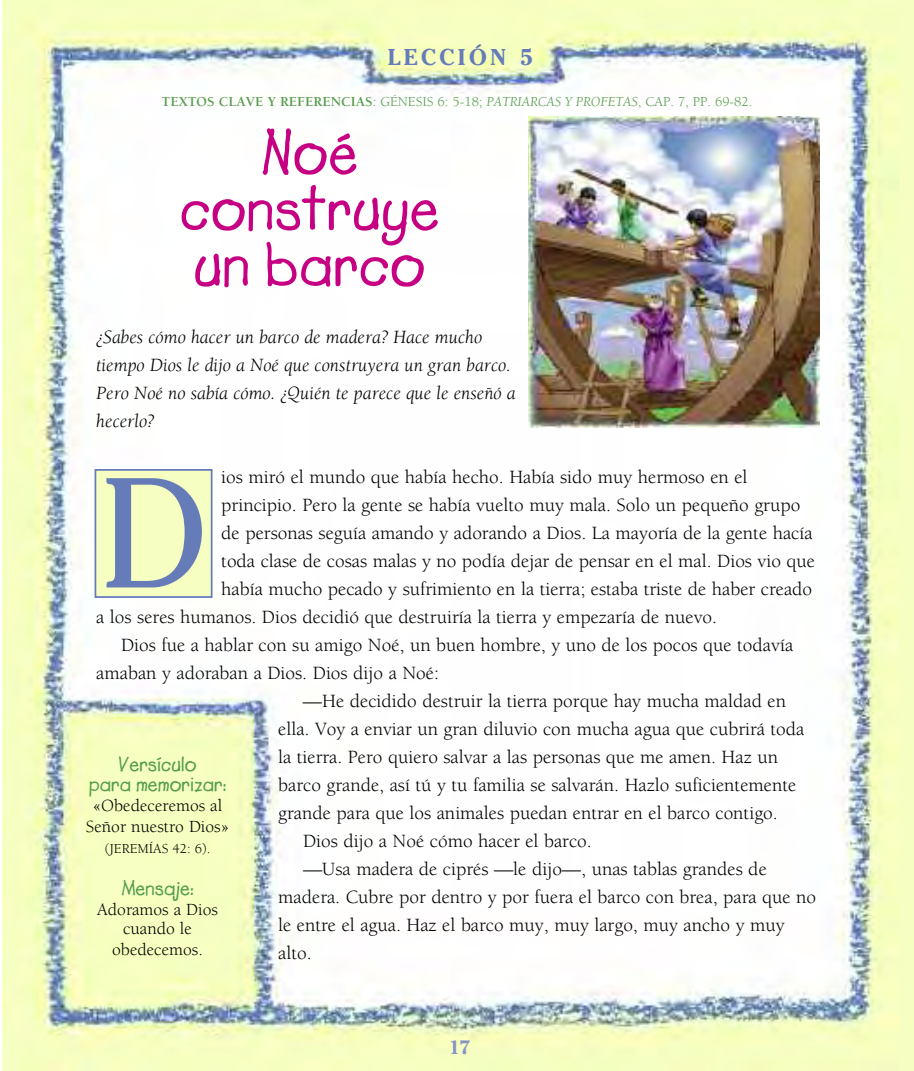
<style>
.page{position:relative;width:914px;height:1071px;background:#fff}
.page>*{position:absolute;margin:0;border:0;box-sizing:border-box;transform-origin:0 0}
.t1{font:155.4px "Cheltenham";color:#657cb8}
.t2{font:700 63px/56px "Lemonade";color:#c60083;text-align:center}
.t3{font:700 22.75px "Cheltenham";letter-spacing:.15em;color:#657cb8}
.t4{font:700 21px/19.2px "Lemonade";color:#549b4d;text-align:center}
.t5{font:19.25px "Berkeley";color:#000}
.t6{font:italic 19.25px/28px "Berkeley";color:#000}
.t7{font:700 19.25px "Cheltenham";color:#8496c6}
.t8{font:17.5px/21px "Berkeley";color:#000;text-align:center}
.t9{font:14px "Berkeley";color:#549b4d}
.t10{font:14px "Berkeley";color:#000}
.s1{font-weight:700}
.s2{font-style:italic}
</style>
<div class="page">
<img style="left:3px;top:0;width:911px;height:1071px">
<img style="left:528px;top:117px;width:291px;height:310px">
<div style="left:96px;top:471px;width:115px;height:125px;background:#f6ffc1"></div>
<div style="left:94px;top:469px;width:118px;height:129px;border:2px solid #657cb8"></div>
<p class="t3" style="left:388px;top:49px;width:146px">LECCIÓN 5</p>
<p class="t9" style="left:162px;top:96px;width:592px"><span class="s1">TEXTOS CLAVE Y REFERENCIAS</span>: GÉNESIS 6: 5-18; <span class="s2">PATRIARCAS Y PROFETAS</span>, CAP. 7, PP. 69-82.</p>
<h2 class="t2" style="left:180px;top:123px;width:261px">Noé construye un barco</h2>
<p class="t6" style="left:96px;top:325px;width:421px">¿Sabes cómo hacer un barco de madera? Hace mucho tiempo Dios le dijo a Noé que construyera un gran barco.<br>Pero Noé no sabía cómo. ¿Quién te parece que le enseñó a hecerlo?</p>
<p class="t5" style="left:221px;top:470px;width:528px">ios miró el mundo que había hecho. Había sido muy hermoso en el</p>
<p class="t5" style="left:221px;top:498px;width:580px">principio. Pero la gente se había vuelto muy mala. Solo un pequeño grupo</p>
<p class="t5" style="left:221px;top:526px;width:593px">de personas seguía amando y adorando a Dios. La mayoría de la gente hacía</p>
<p class="t5" style="left:221px;top:554px;width:595px">toda clase de cosas malas y no podía dejar de pensar en el mal. Dios vio que</p>
<p class="t5" style="left:221px;top:582px;width:592px">había mucho pecado y sufrimiento en la tierra; estaba triste de haber creado</p>
<p class="t5" style="left:96px;top:610px;width:622px">a los seres humanos. Dios decidió que destruiría la tierra y empezaría de nuevo.</p>
<p class="t5" style="left:121px;top:638px;width:673px">Dios fue a hablar con su amigo Noé, un buen hombre, y uno de los pocos que todavía</p>
<p class="t5" style="left:96px;top:666px;width:344px">amaban y adoraban a Dios. Dios dijo a Noé:</p>
<p class="t5" style="left:303px;top:694px;width:484px">—He decidido destruir la tierra porque hay mucha maldad en</p>
<p class="t5" style="left:278px;top:722px;width:528px">ella. Voy a enviar un gran diluvio con mucha agua que cubrirá toda</p>
<p class="t5" style="left:278px;top:750px;width:501px">la tierra. Pero quiero salvar a las personas que me amen. Haz un</p>
<p class="t5" style="left:278px;top:778px;width:519px">barco grande, así tú y tu familia se salvarán. Hazlo suficientemente</p>
<p class="t5" style="left:278px;top:806px;width:501px">grande para que los animales puedan entrar en el barco contigo.</p>
<p class="t5" style="left:303px;top:834px;width:290px">Dios dijo a Noé cómo hacer el barco.</p>
<p class="t5" style="left:303px;top:862px;width:465px">—Usa madera de ciprés —le dijo—, unas tablas grandes de</p>
<p class="t5" style="left:278px;top:890px;width:539px">madera. Cubre por dentro y por fuera el barco con brea, para que no</p>
<p class="t5" style="left:278px;top:918px;width:508px">le entre el agua. Haz el barco muy, muy largo, muy ancho y muy</p>
<p class="t5" style="left:278px;top:946px;width:35px">alto.</p>
<h1 class="t1" style="left:101px;top:443px;width:107px">D</h1>
<p class="t4" style="left:89px;top:754px;width:139px">Versículo<br>para memorizar:</p>
<p class="t8" style="left:86px;top:797px;width:145px">«Obedeceremos al<br>Señor nuestro Dios»</p>
<p class="t10" style="left:105px;top:844px;width:107px">(JEREMÍAS 42: 6).</p>
<p class="t4" style="left:121px;top:879px;width:74px">Mensaje:</p>
<p class="t8" style="left:97px;top:901px;width:122px;line-height:19.2px">Adoramos a Dios cuando le</p>
<p class="t8" style="left:112px;top:940px;width:92px">obedecemos.</p>
<p class="t7" style="left:449px;top:1040px;width:23px">17</p>
</div>
